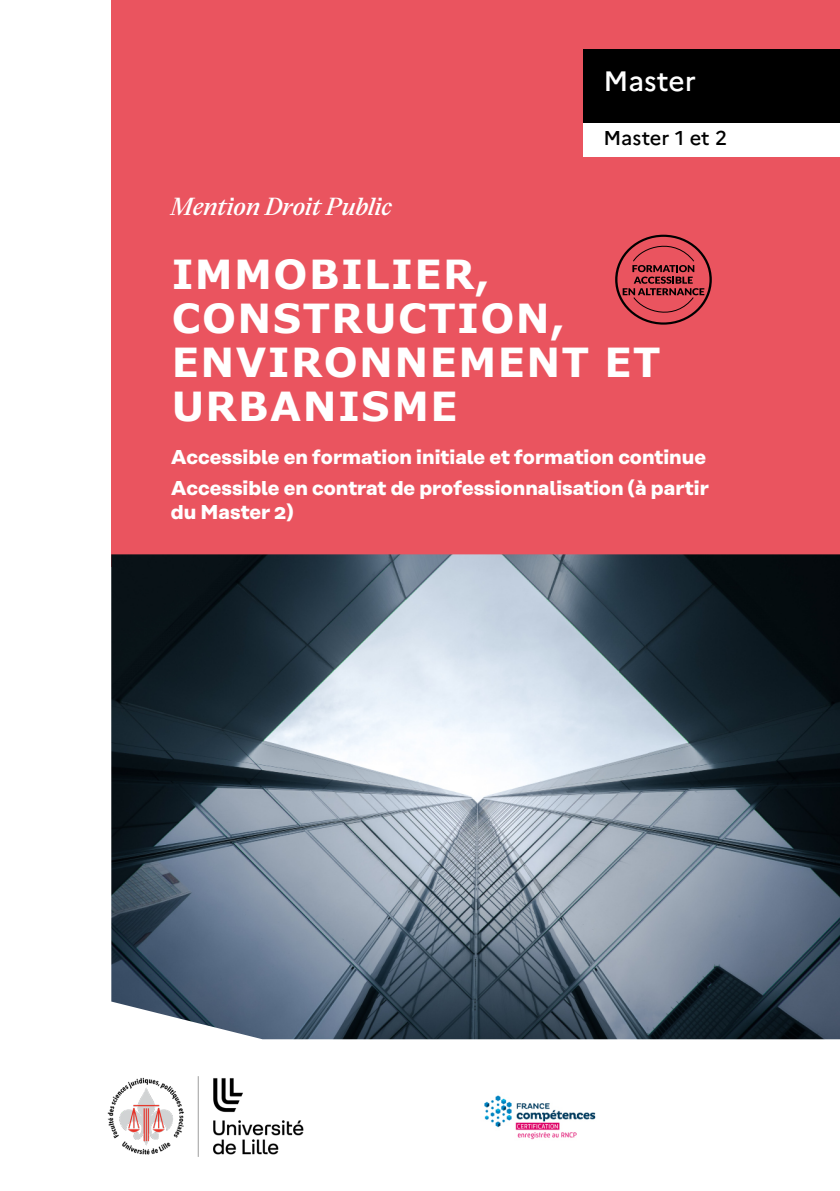
<style>
.page{position:relative;width:840px;height:1191px;background:#fff}
.page>*{position:absolute;margin:0;border:0;box-sizing:border-box;transform-origin:0 0}
.t1{font:700 44px/44px "Verdana";letter-spacing:.035em;color:#fff}
.t2{font:700 40px/44px "Verdana";letter-spacing:.035em;color:#fff}
.t3{font:500 28px "Marianne";color:#fff}
.t4{font:italic 500 24px "Eliza";color:#fff}
.t5{font:700 20px/31.4px "Rational Text";color:#fff}
.t6{font:500 20px "Marianne";color:#000}
</style>
<div class="page">
<img style="left:484px;top:1095px;width:112px;height:45px">
<img style="left:107px;top:1076px;width:197px;height:81px">
<div style="left:111px;top:0;width:728px;height:566px;background:#ea545f"></div>
<div style="left:583px;top:123px;width:256px;height:34px;background:#fff"></div>
<div style="left:583px;top:49px;width:256px;height:74px;background:#000"></div>
<img style="left:111px;top:554px;width:728px;height:485px">
<svg style="left:615px;top:235px;width:96px;height:90px"></svg>
<p class="t4" style="left:171px;top:191px;width:222px">Mention Droit Public</p>
<h3 class="t3" style="left:603px;top:59px;width:94px">Master</h3>
<p class="t6" style="left:603px;top:123px;width:125px">Master 1 et 2</p>
<h1 class="t1" style="left:133px;top:248px;width:345px">FINANCES ET<br>FISCALITÉ<br>PUBLIQUES</h1>
<h2 class="t2" style="left:171px;top:251px;width:490px">IMMOBILIER,<br>CONSTRUCTION,<br>ENVIRONNEMENT ET<br>URBANISME</h2>
<p class="t5" style="left:171px;top:441px;width:539px">Accessible en formation initiale et formation continue<br>Accessible en contrat de professionnalisation (à partir</p>
<p class="t5" style="left:171px;top:496px;width:124px">du Master 2)</p>
</div>
